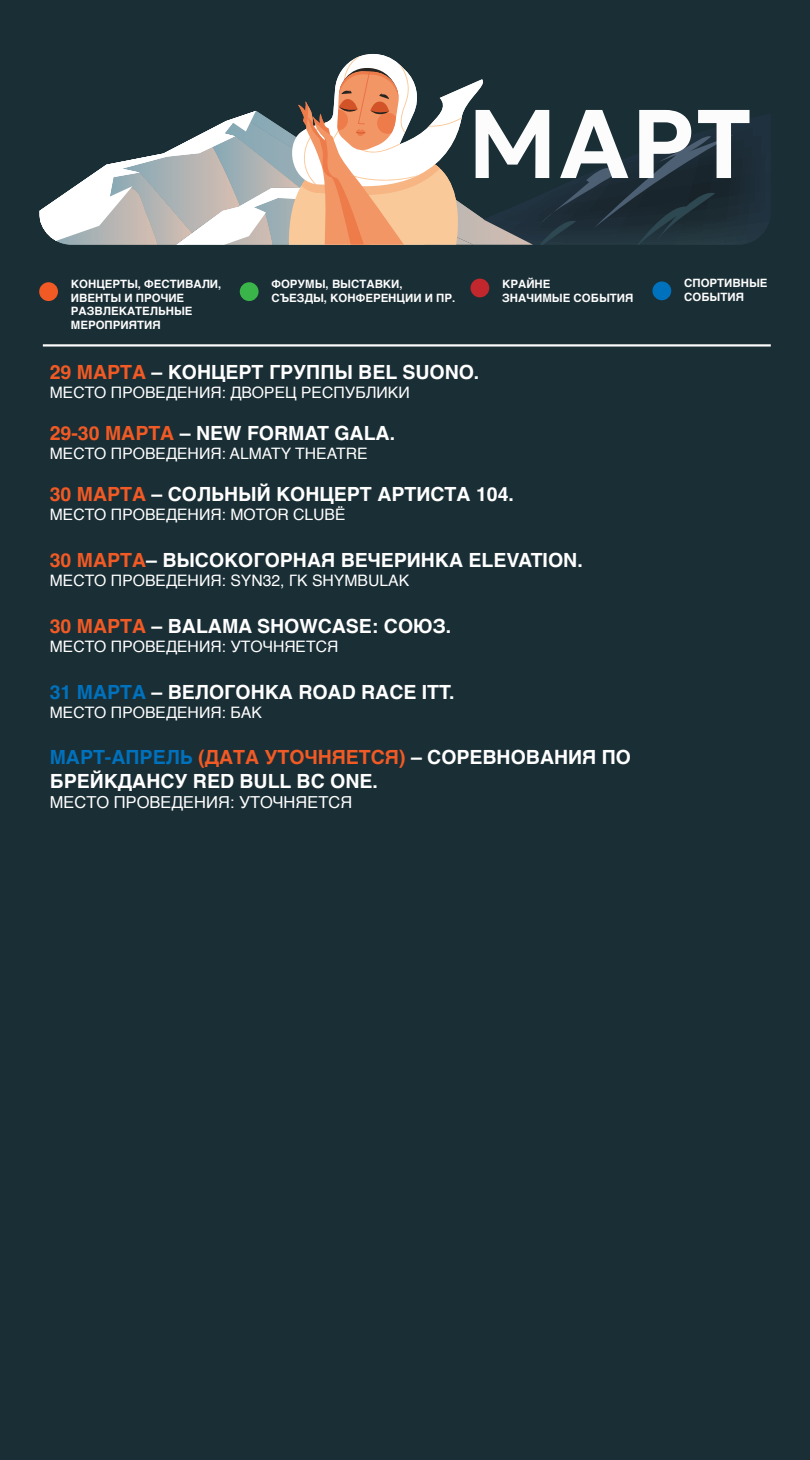
<style>
.page{position:relative;width:810px;height:1460px;background:#fff}
.page>*{position:absolute;margin:0;border:0;box-sizing:border-box;transform-origin:0 0}
.t1{font:700 19.5px/23.4px "Helvetica";color:#fff}
.t2{font:16.5px "Helvetica";color:#fff}
.t3{font:15.75px "Helvetica";color:#fff}
.t4{font:700 11.48px/13.8px "Helvetica";color:#fcfcfc}
.s1{color:#f15a24}
.s2{color:#0071bc}
</style>
<div class="page">
<div style="left:0;top:0;width:810px;height:1459px;background:#1a2e35"></div>
<hr style="left:43px;top:344px;width:728px;height:2px;background:#fcfcfc">
<div style="left:39px;top:282px;width:19px;height:19px;background:#f15a24;border-radius:50%"></div>
<div style="left:470px;top:278px;width:19px;height:19px;background:#c1272d;border-radius:50%"></div>
<div style="left:240px;top:282px;width:19px;height:19px;background:#39b54a;border-radius:50%"></div>
<div style="left:652px;top:281px;width:19px;height:19px;background:#0071bc;border-radius:50%"></div>
<svg style="left:40px;top:54px;width:729px;height:191px"></svg>
<p class="t4" style="left:71px;top:278px;width:152px">КОНЦЕРТЫ, ФЕСТИВАЛИ,<br>ИВЕНТЫ И ПРОЧИЕ<br>РАЗВЛЕКАТЕЛЬНЫЕ<br>МЕРОПРИЯТИЯ</p>
<p class="t4" style="left:502px;top:278px;width:133px">КРАЙНЕ<br>ЗНАЧИМЫЕ СОБЫТИЯ</p>
<p class="t4" style="left:271px;top:278px;width:185px">ФОРУМЫ, ВЫСТАВКИ,<br>СЪЕЗДЫ, КОНФЕРЕНЦИИ И ПР.</p>
<p class="t4" style="left:684px;top:277px;width:85px">СПОРТИВНЫЕ<br>СОБЫТИЯ</p>
<p class="t1" style="left:50px;top:362px;width:431px"><span class="s1">29 МАРТА</span> – КОНЦЕРТ ГРУППЫ BEL SUONO.</p>
<p class="t3" style="left:50px;top:380px;width:362px">МЕСТО ПРОВЕДЕНИЯ: ДВОРЕЦ РЕСПУБЛИКИ</p>
<p class="t1" style="left:50px;top:424px;width:347px"><span class="s1">29-30 МАРТА</span> – NEW FORMAT GALA.</p>
<p class="t3" style="left:50px;top:441px;width:319px">МЕСТО ПРОВЕДЕНИЯ: ALMATY THEATRE</p>
<p class="t1" style="left:50px;top:485px;width:466px"><span class="s1">30 МАРТА</span> – СОЛЬНЫЙ КОНЦЕРТ АРТИСТА 104.</p>
<p class="t3" style="left:50px;top:502px;width:297px">МЕСТО ПРОВЕДЕНИЯ: MOTOR CLUBЁ</p>
<p class="t1" style="left:50px;top:550px;width:535px"><span class="s1">30 МАРТА</span>– ВЫСОКОГОРНАЯ ВЕЧЕРИНКА ELEVATION.</p>
<p class="t3" style="left:50px;top:568px;width:361px">МЕСТО ПРОВЕДЕНИЯ: SYN32, ГК SHYMBULAK</p>
<p class="t1" style="left:50px;top:616px;width:403px"><span class="s1">30 МАРТА</span> – BALAMA SHOWCASE: СОЮЗ.</p>
<p class="t3" style="left:50px;top:634px;width:290px">МЕСТО ПРОВЕДЕНИЯ: УТОЧНЯЕТСЯ</p>
<p class="t1" style="left:50px;top:682px;width:406px"><span class="s2">31 МАРТА</span> – ВЕЛОГОНКА ROAD RACE ITT.</p>
<p class="t3" style="left:50px;top:700px;width:214px">МЕСТО ПРОВЕДЕНИЯ: БАК</p>
<p class="t1" style="left:50px;top:748px;width:583px"><span class="s2">МАРТ-АПРЕЛЬ</span> <span class="s1">(ДАТА УТОЧНЯЕТСЯ)</span> – СОРЕВНОВАНИЯ ПО<br>БРЕЙКДАНСУ RED BULL BC ONE.</p>
<p class="t2" style="left:50px;top:789px;width:304px">МЕСТО ПРОВЕДЕНИЯ: УТОЧНЯЕТСЯ</p>
</div>
